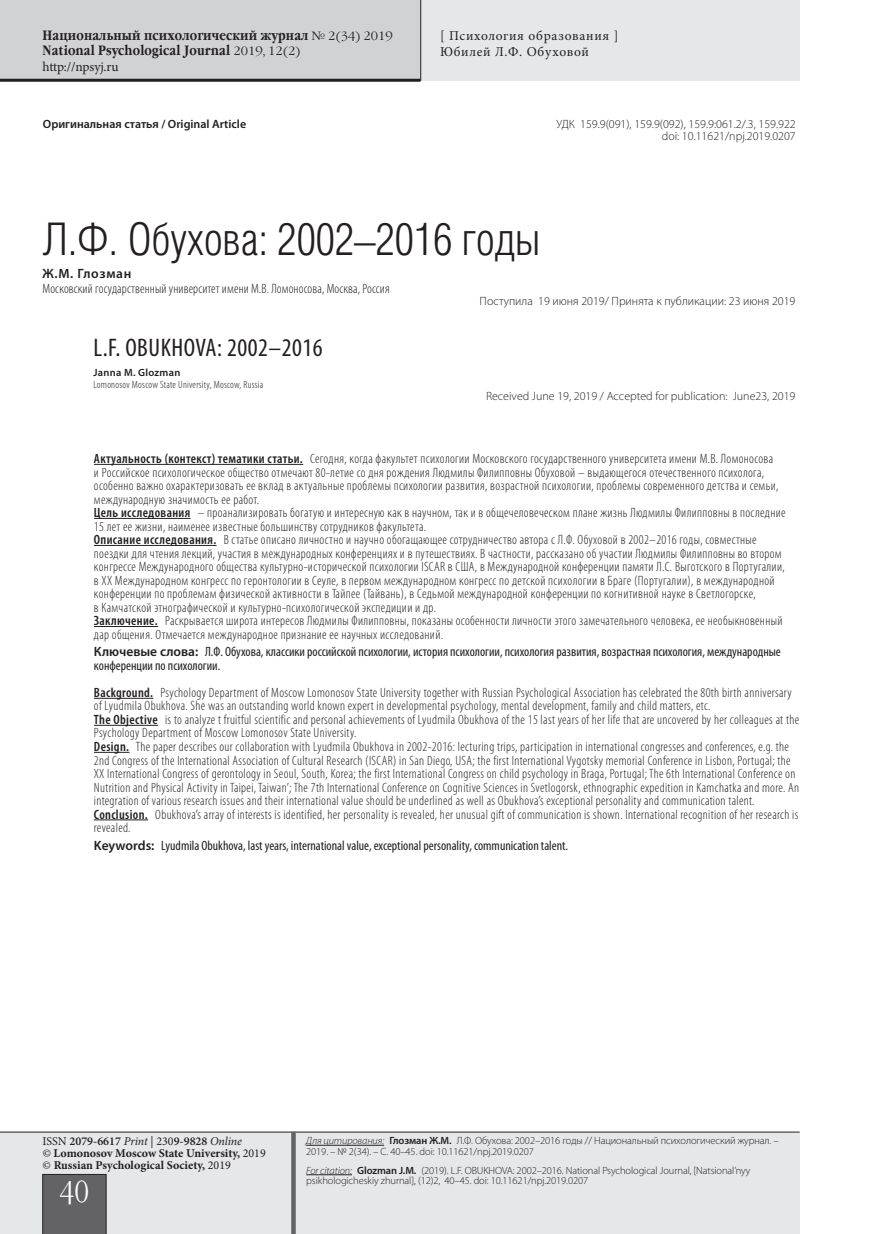
<style>
.page{position:relative;width:872px;height:1234px;background:#fff}
.page>*{position:absolute;margin:0;border:0;box-sizing:border-box;transform-origin:0 0}
.Header___Article{font:45px "Helios Cond Light C";color:#231f20}
.t1{font:30px "Garamond Narrow C";color:#fff}
.Header___Article___E{font:condensed 25.5px "Myriad Pro";letter-spacing:.02em;color:#231f20}
.Resume_MAIN__marked{font:300 condensed 13.5px/13.5px "Myriad Pro";letter-spacing:.025em;color:#231f20}
.Resume_KEYWORDS{font:condensed 13.5px/13.5px "Myriad Pro";color:#231f20}
.t2{font:700 13.5px/15px "Garamond Narrow C";letter-spacing:.01em;color:#231f20}
.Autor___HEADER{font:300 condensed 13.5px/15px "Myriad Pro";letter-spacing:.01em;color:#231f20}
.t3{font:13.5px/16.2px "Minion Pro";letter-spacing:.05em;color:#231f20}
.t4{font:13.5px "Minion Pro";letter-spacing:-.015em;color:#231f20}
.Code_prefix{font:300 12px "Myriad Pro";color:#231f20}
.t5{font:700 12px/12px "Minion Pro";color:#231f20}
.Code_prefix-2{font:600 12px "Myriad Pro";color:#231f20}
.t6{font:300 10.5px/10.5px "Myriad Pro";letter-spacing:-.01em;color:#231f20}
.Autor___HEADER___EN{font:300 condensed 10.5px/12px "Myriad Pro";letter-spacing:.025em;color:#231f20}
.s1{font-family:"Garamond C";font-weight:400;font-size:12px}
.s2{font-weight:600;font-stretch:normal}
.s3{font-weight:600}
.s4{font-weight:400}
.s5{font-weight:400;font-style:italic}
.s6{font-style:italic}
</style>
<div class="page">
<div style="left:0;top:0;width:799px;height:81px;background:#e6e7e9"></div>
<div style="left:0;top:0;width:421px;height:79px;background:#d1d2d4"></div>
<div style="left:0;top:1132px;width:799px;height:101px;background:#e6e7e9"></div>
<hr style="left:0;top:1131px;width:799px;height:1px;background:#231f20">
<div style="left:43px;top:1173px;width:63px;height:60px;background:#636366"></div>
<hr style="left:0;top:79px;width:420px;height:3px;background:#231f20">
<div style="left:291px;top:1131px;width:5px;height:102px;background:#636366"></div>
<hr style="left:420px;top:0;width:1px;height:81px;background:#231f20">
<hr style="left:306px;top:1144px;width:78px;height:1px;background:#231f20">
<hr style="left:306px;top:1174px;width:46px;height:1px;background:#231f20">
<hr style="left:94px;top:464px;width:209px;height:1px;background:#231f20">
<hr style="left:94px;top:518px;width:97px;height:1px;background:#231f20">
<hr style="left:94px;top:545px;width:123px;height:1px;background:#231f20">
<hr style="left:94px;top:626px;width:64px;height:1px;background:#231f20">
<hr style="left:94px;top:697px;width:59px;height:1px;background:#231f20">
<hr style="left:94px;top:724px;width:64px;height:1px;background:#231f20">
<hr style="left:94px;top:751px;width:35px;height:1px;background:#231f20">
<hr style="left:94px;top:819px;width:54px;height:1px;background:#231f20">
<p class="t2" style="left:43px;top:28px;width:352px">Национальный психологический журнал <span class="s1">№ 2(34) 2019<br></span>National Psychological Journal <span class="s1">2019, 12(2)</span></p>
<p class="t4" style="left:43px;top:57px;width:78px">http://npsyj.ru</p>
<p class="t3" style="left:440px;top:27px;width:180px">[ Психология образования ]<br>Юбилей Л.Ф. Обуховой</p>
<p class="Code_prefix-2" style="left:43px;top:116px;width:205px">Оригинальная статья / Original Article</p>
<p class="Code_prefix" style="left:556px;top:117px;width:241px">УДК 159.9(091), 159.9(092), 159.9:061.2/.3, 159.922</p>
<p class="Code_prefix" style="left:662px;top:129px;width:135px">doi: 10.11621/npj.2019.0207</p>
<p class="Header___Article" style="left:43px;top:214px;width:499px">Л.Ф. Обухова: 2002–2016 годы</p>
<p class="Autor___HEADER" style="left:43px;top:266px;width:349px"><span class="s2">Ж.М. Глозман<br></span>Московский государственный университет имени М.В. Ломоносова, Москва, Россия</p>
<p class="Code_prefix" style="left:479px;top:294px;width:317px">Поступила 19 июня 2019/ Принята к публикации: 23 июня 2019</p>
<p class="Header___Article___E" style="left:94px;top:331px;width:230px">L.F. OBUKHOVA: 2002–2016</p>
<p class="Autor___HEADER___EN" style="left:94px;top:366px;width:171px"><span class="s2">Janna M. Glozman<br></span>Lomonosov Moscow State University, Moscow, Russia</p>
<p class="Code_prefix" style="left:486px;top:389px;width:311px">Received June 19, 2019 / Accepted for publication: June23, 2019</p>
<p class="Resume_MAIN__marked" style="left:94px;top:451px;width:686px"><span class="s3">Актуальность (контекст) тематики статьи.</span> Сегодня, когда факультет психологии Московского государственного университета имени М.В. Ломоносова и Российское психологическое общество отмечают 80-летие со дня рождения Людмилы Филипповны Обуховой – выдающегося отечественного психолога, особенно важно охарактеризовать ее вклад в актуальные проблемы психологии развития, возрастной психологии, проблемы современного детства и семьи, международную значимость ее работ.</p>
<p class="Resume_MAIN__marked" style="left:94px;top:505px;width:693px"><span class="s3">Цель исследования</span> – проанализировать богатую и интересную как в научном, так и в общечеловеческом плане жизнь Людмилы Филипповны в последние<br>15 лет ее жизни, наименее известные большинству сотрудников факультета.</p>
<p class="Resume_MAIN__marked" style="left:94px;top:532px;width:692px"><span class="s3">Описание исследования.</span> В статье описано личностно и научно обогащающее сотрудничество автора с Л.Ф. Обуховой в 2002–2016 годы, совместные поездки для чтения лекций, участия в международных конференциях и в путешествиях. В частности, рассказано об участии Людмилы Филипповны во втором конгрессе Международного общества культурно-исторической психологии ISCAR в США, в Международной конференции памяти Л.С. Выготского в Португалии, в ХХ Международном конгресс по геронтологии в Сеуле, в первом международном конгресс по детской психологии в Браге (Португалии), в международной конференции по проблемам физической активности в Тайпее (Тайвань), в Седьмой международной конференции по когнитивной науке в Светлогорске,<br>в Камчатской этнографической и культурно-психологической экспедиции и др.</p>
<p class="Resume_MAIN__marked" style="left:94px;top:613px;width:690px"><span class="s3">Заключение.</span> Раскрывается широта интересов Людмилы Филипповны, показаны особенности личности этого замечательного человека, ее необыкновенный дар общения. Отмечается международное признание ее научных исследований.</p>
<p class="Resume_KEYWORDS" style="left:94px;top:645px;width:688px"><span class="s2">Ключевые слова:</span> Л.Ф. Обухова, классики российской психологии, история психологии, психология развития, возрастная психология, международные конференции по психологии.</p>
<p class="Resume_MAIN__marked" style="left:94px;top:685px;width:699px"><span class="s3">Background.</span> Psychology Department of Moscow Lomonosov State University together with Russian Psychological Association has celebrated the 80th birth anniversary of Lyudmila Obukhova. She was an outstanding world known expert in developmental psychology, mental development, family and child matters, etc.</p>
<p class="Resume_MAIN__marked" style="left:94px;top:712px;width:706px"><span class="s3">The Objective</span> is to analyze t fruitful scientific and personal achievements of Lyudmila Obukhova of the 15 last years of her life that are uncovered by her colleagues at the<br>Psychology Department of Moscow Lomonosov State University.</p>
<p class="Resume_MAIN__marked" style="left:94px;top:739px;width:706px"><span class="s3">Design.</span> The paper describes our collaboration with Lyudmila Obukhova in 2002-2016: lecturing trips, participation in international congresses and conferences, e.g. the 2nd Congress of the International Association of Cultural Research (ISCAR) in San Diego, USA; the first International Vygotsky memorial Conference in Lisbon, Portugal; the XX International Congress of gerontology in Seoul, South, Korea; the first International Congress on child psychology in Braga, Portugal; The 6th International Conference on Nutrition and Physical Activity in Taipei, Taiwan’; The 7th International Conference on Cognitive Sciences in Svetlogorsk, ethnographic expedition in Kamchatka and more. An integration of various research issues and their international value should be underlined as well as Obukhova’s exceptional personality and communication talent.</p>
<p class="Resume_MAIN__marked" style="left:94px;top:807px;width:706px"><span class="s3">Conclusion.</span> Obukhova’s array of interests is identified, her personality is revealed, her unusual gift of communication is shown. International recognition of her research is revealed.</p>
<p class="Resume_KEYWORDS" style="left:94px;top:838px;width:475px"><span class="s2">Keywords:</span> Lyudmila Obukhova, last years, international value, exceptional personality, communication talent.</p>
<p class="t5" style="left:43px;top:1134px;width:225px"><span class="s4">ISSN</span> <span class="s3">2079-6617</span> <span class="s5">Print</span> <span class="s4">| 230</span><span class="s3">9-9828</span> <span class="s5">Online<br>©</span> Lomonosov Moscow State University, <span class="s4">2019 ©</span> Russian Psychological Society, <span class="s4">2019</span></p>
<h2 class="t1" style="left:60px;top:1175px;width:31px">40</h2>
<p class="t6" style="left:306px;top:1134px;width:474px"><span class="s6">Для цитирования:</span> <span class="s3">Глозман Ж.М.</span> Л.Ф. Обухова: 2002–2016 годы // Национальный психологический журнал. –<br>2019. – № 2(34). – С. 40–45. doi: 10.11621/npj.2019.0207</p>
<p class="t6" style="left:306px;top:1164px;width:446px"><span class="s6">For citation:</span> <span class="s3">Glozman J.M.</span> (2019). L.F. OBUKHOVA: 2002–2016. National Psychological Journal, [Natsional’nyy psikhologicheskiy zhurnal], (12)2, 40–45. doi: 10.11621/npj.2019.0207</p>
</div>
